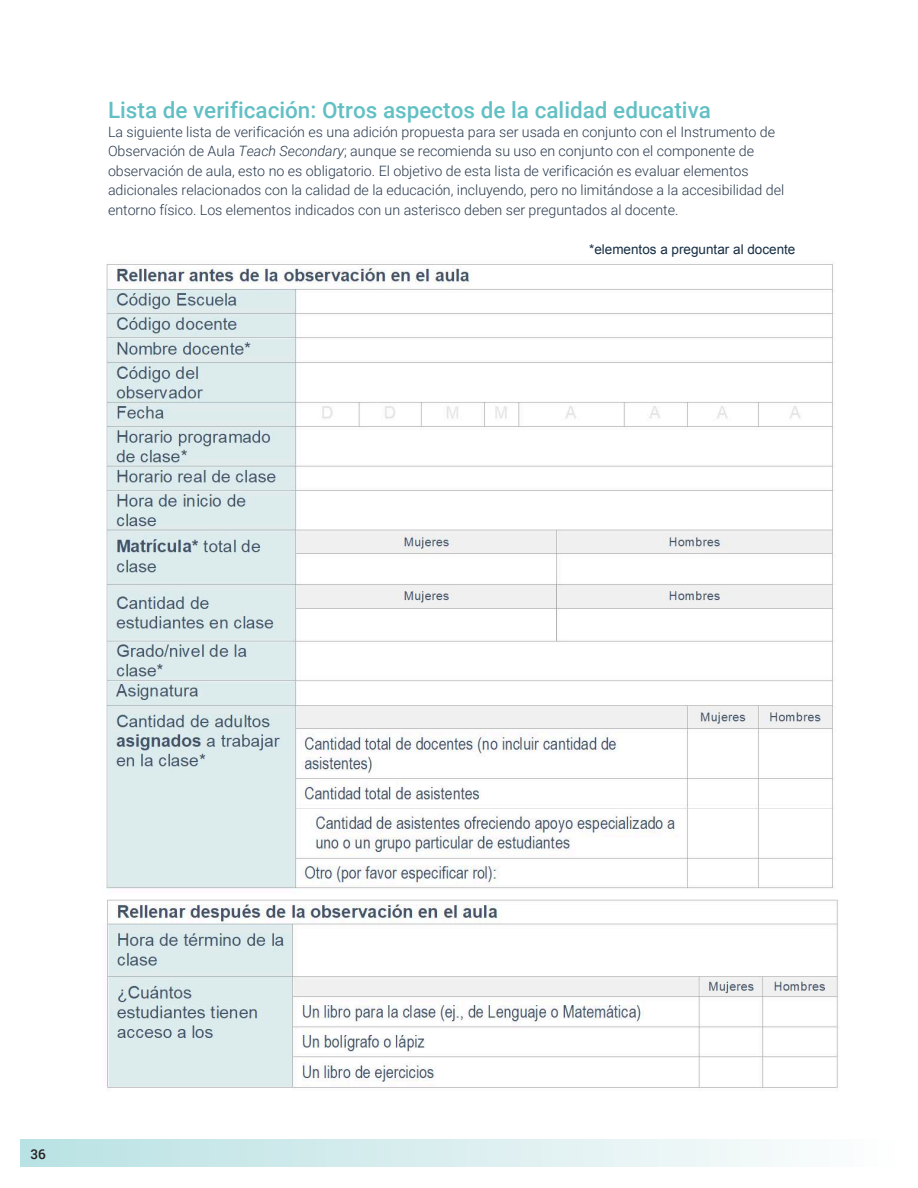
<style>
.page{position:relative;width:918px;height:1188px;background:#fff}
.page>*{position:absolute;margin:0;border:0;box-sizing:border-box;transform-origin:0 0}
.intro_text{font:500 22.5px "Roboto";color:#62c0c4}
.intro_text-2{font:300 14.25px/19.5px "Roboto";color:#293a4e}
.t1{font:13.5px "Arial";color:#162d43}
.t2{font:500 13.5px "Roboto";color:#231f20}
.s1{font-style:italic}
</style>
<div class="page">
<div style="left:21px;top:1139px;width:873px;height:27px;background:linear-gradient(to right,#b9e1e3,#fdfdfd)"></div>
<img style="left:106px;top:263px;width:730px;height:626px">
<img style="left:107px;top:899px;width:731px;height:189px">
<p class="intro_text" style="left:108px;top:94px;width:605px">Lista de verificación: Otros aspectos de la calidad educativa</p>
<p class="intro_text-2" style="left:108px;top:121px;width:678px">La siguiente lista de verificación es una adición propuesta para ser usada en conjunto con el Instrumento de Observación de Aula <span class="s1">Teach Secondary</span>; aunque se recomienda su uso en conjunto con el componente de observación de aula, esto no es obligatorio. El objetivo de esta lista de verificación es evaluar elementos adicionales relacionados con la calidad de la educación, incluyendo, pero no limitándose a la accesibilidad del entorno físico. Los elementos indicados con un asterisco deben ser preguntados al docente.</p>
<p class="t1" style="left:589px;top:241px;width:208px">*elementos a preguntar al docente</p>
<p class="t2" style="left:31px;top:1144px;width:17px">36</p>
</div>
